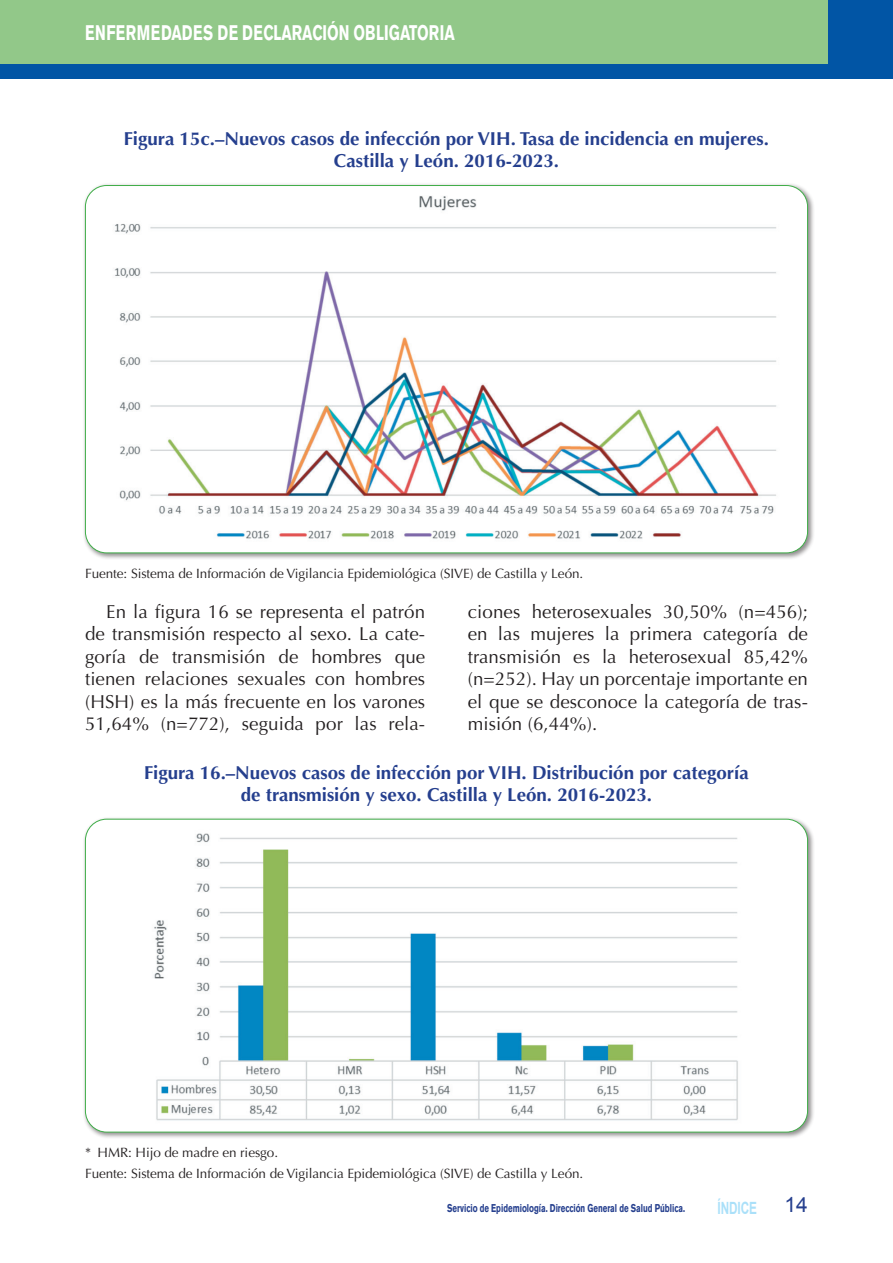
<style>
.page{position:relative;width:893px;height:1263px;background:#fff}
.page>*{position:absolute;margin:0;border:0;box-sizing:border-box;transform-origin:0 0}
.t1{font:700 21px "Akzidenz Grotesk BE";color:#fff;scale:.7 1}
.t2{font:21px "Arial";color:#253f8e}
.t3{font:18.75px/22.5px "Optima";letter-spacing:.005em;color:#231f20;text-align:justify}
.t4{font:700 18.75px/22.5px "Optima";color:#253f8e;text-align:center}
.t5{font:700 16.8px "Arial";letter-spacing:-.01em;color:#aae0f9;scale:.7 1}
.t6{font:13.5px/21.1px "Optima";letter-spacing:-.005em;color:#231f20}
.t7{font:700 11.25px "Akzidenz Grotesk BE";color:#253f8e;scale:.7 1}
</style>
<div class="page">
<div style="left:0;top:0;width:893px;height:79px;background:#0155a5"></div>
<div style="left:0;top:0;width:828px;height:64px;background:#92c889"></div>
<div style="left:82px;top:183px;width:733px;height:377px;background:#231f20;opacity:.5"></div>
<div style="left:85px;top:185px;width:722px;height:368px;background:#fff;border-radius:21px"></div>
<img style="left:114px;top:196px;width:662px;height:343px">
<div style="left:82px;top:816px;width:733px;height:323px;background:#231f20;opacity:.5"></div>
<div style="left:85px;top:819px;width:722px;height:313px;background:#fff;border-radius:21px"></div>
<img style="left:154px;top:833px;width:584px;height:288px">
<p class="t1" style="left:85px;top:20px;width:530px">ENFERMEDADES DE DECLARACIÓN OBLIGATORIA</p>
<p class="t4" style="left:124px;top:127px;width:647px">Figura 15c.–Nuevos casos de infección por VIH. Tasa de incidencia en mujeres.<br>Castilla y León. 2016-2023.</p>
<p class="t6" style="left:85px;top:562px;width:500px">Fuente: Sistema de Información de Vigilancia Epidemiológica (SIVE) de Castilla y León.</p>
<p class="t3" style="left:85px;top:600px;width:342px;text-indent:21px">En la figura 16 se representa el patrón de transmisión respecto al sexo. La cate&shy;goría de transmisión de hombres que tienen relaciones sexuales con hombres (HSH) es la más frecuente en los varones 51,64% (n=772), seguida por las rela-</p>
<p class="t3" style="left:468px;top:600px;width:342px">ciones heterosexuales 30,50% (n=456); en las mujeres la primera categoría de transmisión es la heterosexual 85,42% (n=252). Hay un porcentaje importante en el que se desconoce la categoría de tras&shy;misión (6,44%).</p>
<p class="t4" style="left:144px;top:761px;width:606px">Figura 16.–Nuevos casos de infección por VIH. Distribución por categoría de transmisión y sexo. Castilla y León. 2016-2023.</p>
<p class="t6" style="left:85px;top:1142px;width:500px">* HMR: Hijo de madre en riesgo.<br>Fuente: Sistema de Información de Vigilancia Epidemiológica (SIVE) de Castilla y León.</p>
<p class="t7" style="left:447px;top:1201px;width:341px">Servicio de Epidemiología. Dirección General de Salud Pública.</p>
<p class="t5" style="left:718px;top:1196px;width:58px">ÍNDICE</p>
<p class="t2" style="left:785px;top:1191px;width:25px">14</p>
</div>
